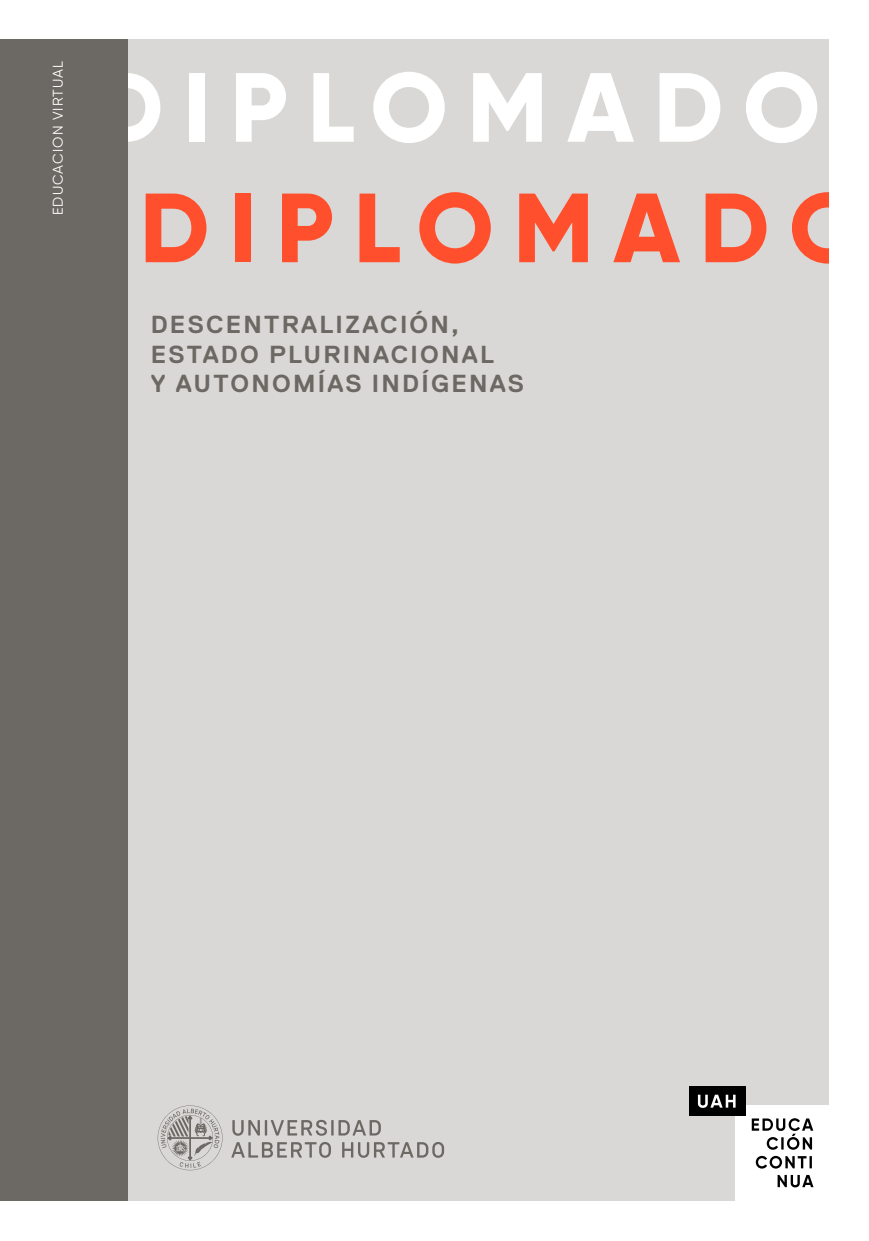
<style>
.page{position:relative;width:869px;height:1241px;background:#fff}
.page>*{position:absolute;margin:0;border:0;box-sizing:border-box;transform-origin:0 0}
.t1{font:800 98px "Gilroy";letter-spacing:.2em;color:#fff}
.t2{font:800 98px "Gilroy";letter-spacing:.2em;color:#ff4f2c}
.t3{font:700 24.68px/29.9px "Replica Std";letter-spacing:.09em;color:#6c6863}
.t4{font:14px "Gilroy";letter-spacing:.08em;color:#fff}
</style>
<div class="page">
<div style="left:0;top:40px;width:830px;height:1160px;background:#d9d8d6"></div>
<div style="left:0;top:40px;width:128px;height:1160px;background:#6c6863"></div>
<div style="left:828px;top:0;width:40px;height:1240px;background:#fff"></div>
<svg style="left:231px;top:1142px;width:213px;height:15px"></svg>
<svg style="left:232px;top:1119px;width:148px;height:16px"></svg>
<svg style="left:157px;top:1105px;width:65px;height:65px"></svg>
<div style="left:734px;top:1104px;width:96px;height:96px;background:#fff"></div>
<div style="left:688px;top:1086px;width:57px;height:29px;background:#000"></div>
<svg style="left:777px;top:1174px;width:36px;height:13px"></svg>
<svg style="left:755px;top:1155px;width:56px;height:13px"></svg>
<svg style="left:751px;top:1118px;width:61px;height:31px"></svg>
<svg style="left:697px;top:1094px;width:38px;height:13px"></svg>
<p class="t4" style="left:49px;top:215px;width:156px;rotate:-90deg">EDUCACION VIRTUAL</p>
<h1 class="t1" style="left:94px;top:46px;width:727px">DIPLOMADO</h1>
<h1 class="t2" style="left:140px;top:166px;width:727px">DIPLOMADO</h1>
<p class="t3" style="left:151px;top:309px;width:375px">DESCENTRALIZACIÓN,<br>ESTADO PLURINACIONAL<br>Y AUTONOMÍAS INDÍGENAS</p>
</div>
